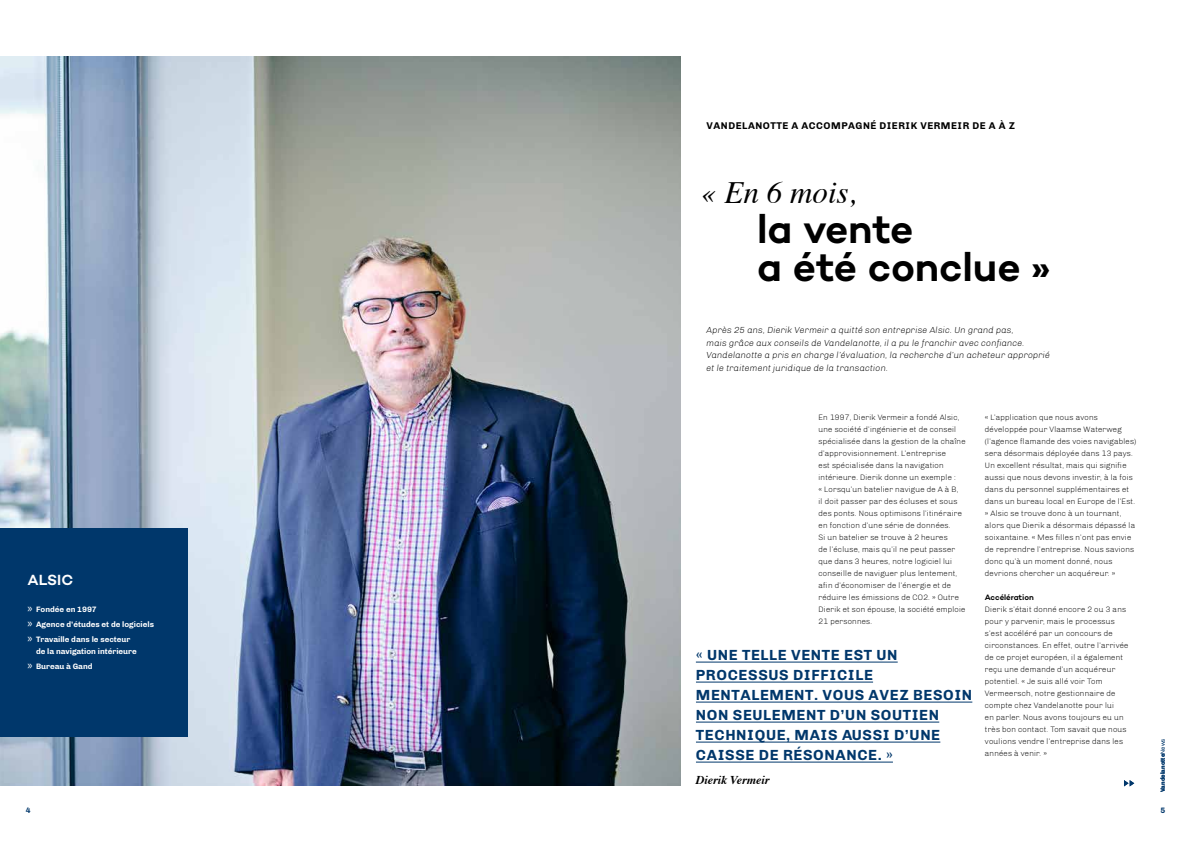
<style>
.page{position:relative;width:1191px;height:842px;background:#fff}
.page>*{position:absolute;margin:0;border:0;box-sizing:border-box;transform-origin:0 0}
.t1{font:600 41px/38px "Campton";letter-spacing:-.005em;color:#000}
.t2{font:italic 31px "Times";color:#000}
.t3{font:700 15px/20px "Chivo";letter-spacing:.04em;color:#00376b}
.t4{font:600 15px "Campton";letter-spacing:-.005em;color:#fff}
.t5{font:italic 700 12px "Times";color:#000}
.t6{font:700 10px "Chivo";letter-spacing:.05em;color:#000}
.t7{font:italic 300 9px/13px "Chivo";color:#000}
.t8{font:300 8px/12px "Chivo";color:#000}
.t9{font:700 8px/15px "Chivo";color:#fff}
.t10{font:600 8px "Campton";letter-spacing:-.005em;color:#000}
.t11{font:700 8px "Chivo";color:#00376b}
.t12{font:700 6px "Chivo";color:#00376b}
.s1{font-family:"Myriad Pro";font-weight:400;font-size:12px}
.s2{font-weight:300}
</style>
<div class="page">
<img style="left:0;top:57px;width:680px;height:728px">
<div style="left:0;top:528px;width:187px;height:209px;background:#00376b"></div>
<svg style="left:1124px;top:780px;width:10px;height:6px"></svg>
<hr style="left:696px;top:662px;width:201px;height:1px;background:#00376b">
<hr style="left:696px;top:682px;width:177px;height:1px;background:#00376b">
<hr style="left:696px;top:702px;width:276px;height:1px;background:#00376b">
<hr style="left:696px;top:722px;width:243px;height:1px;background:#00376b">
<hr style="left:696px;top:742px;width:244px;height:1px;background:#00376b">
<hr style="left:696px;top:762px;width:197px;height:1px;background:#00376b">
<p class="t6" style="left:706px;top:120px;width:310px">VANDELANOTTE A ACCOMPAGNÉ DIERIK VERMEIR DE A À Z</p>
<h2 class="t2" style="left:701px;top:166px;width:156px">« En 6 mois,</h2>
<h1 class="t1" style="left:757px;top:209px;width:294px">la vente<br>a été conclue »</h1>
<h3 class="t4" style="left:28px;top:570px;width:47px">ALSIC</h3>
<p class="t9" style="left:28px;top:601px;width:128px"><span class="s1">»</span> Fondée en 1997<br><span class="s1">»</span> Agence d’études et de logiciels <span class="s1">»</span> Travaille dans le secteur</p>
<p class="t9" style="left:28px;top:643px;width:111px;text-indent:9px">de la navigation intérieure <span class="s1">»</span> Bureau à Gand</p>
<p class="t7" style="left:706px;top:323px;width:345px">Après 25 ans, Dierik Vermeir a quitté son entreprise Alsic. Un grand pas,<br>mais grâce aux conseils de Vandelanotte, il a pu le franchir avec confiance.<br>Vandelanotte a pris en charge l’évaluation, la recherche d’un acheteur approprié et le traitement juridique de la transaction.</p>
<p class="t8" style="left:818px;top:411px;width:149px">En 1997, Dierik Vermeir a fondé Alsic, une société d’ingénierie et de conseil spécialisée dans la gestion de la chaîne d’approvisionnement. L’entreprise<br>est spécialisée dans la navigation intérieure. Dierik donne un exemple :<br>« Lorsqu’un batelier navigue de A à B,<br>il doit passer par des écluses et sous des ponts. Nous optimisons l’itinéraire en fonction d’une série de données.<br>Si un batelier se trouve à 2 heures<br>de l’écluse, mais qu’il ne peut passer que dans 3 heures, notre logiciel lui conseille de naviguer plus lentement, afin d’économiser de l’énergie et de réduire les émissions de CO2. » Outre Dierik et son épouse, la société emploie 21 personnes.</p>
<p class="t8" style="left:985px;top:411px;width:153px">« L’application que nous avons développée pour Vlaamse Waterweg (l’agence flamande des voies navigables) sera désormais déployée dans 13 pays.<br>Un excellent résultat, mais qui signifie aussi que nous devons investir, à la fois dans du personnel supplémentaires et dans un bureau local en Europe de l’Est. » Alsic se trouve donc à un tournant, alors que Dierik a désormais dépassé la soixantaine. « Mes filles n’ont pas envie de reprendre l’entreprise. Nous savions donc qu’à un moment donné, nous devrions chercher un acquéreur. »</p>
<p class="t10" style="left:985px;top:592px;width:50px">Accélération</p>
<p class="t8" style="left:985px;top:603px;width:145px">Dierik s’était donné encore 2 ou 3 ans pour y parvenir, mais le processus s’est accéléré par un concours de circonstances. En effet, outre l’arrivée de ce projet européen, il a également reçu une demande d’un acquéreur potentiel. « Je suis allé voir Tom Vermeersch, notre gestionnaire de compte chez Vandelanotte pour lui<br>en parler. Nous avons toujours eu un très bon contact. Tom savait que nous voulions vendre l’entreprise dans les années à venir. »</p>
<h3 class="t3" style="left:696px;top:645px;width:278px">« UNE TELLE VENTE EST UN<br>PROCESSUS DIFFICILE<br>MENTALEMENT. VOUS AVEZ BESOIN<br>NON SEULEMENT D’UN SOUTIEN<br>TECHNIQUE, MAIS AUSSI D’UNE<br>CAISSE DE RÉSONANCE. »</h3>
<h3 class="t5" style="left:696px;top:769px;width:75px">Dierik Vermeir</h3>
<p class="t12" style="left:1159px;top:792px;width:55px;rotate:-90deg">Vandelanotte<span class="s2">News</span></p>
<p class="t11" style="left:26px;top:806px;width:6px">4</p>
<p class="t11" style="left:1160px;top:806px;width:6px">5</p>
</div>
